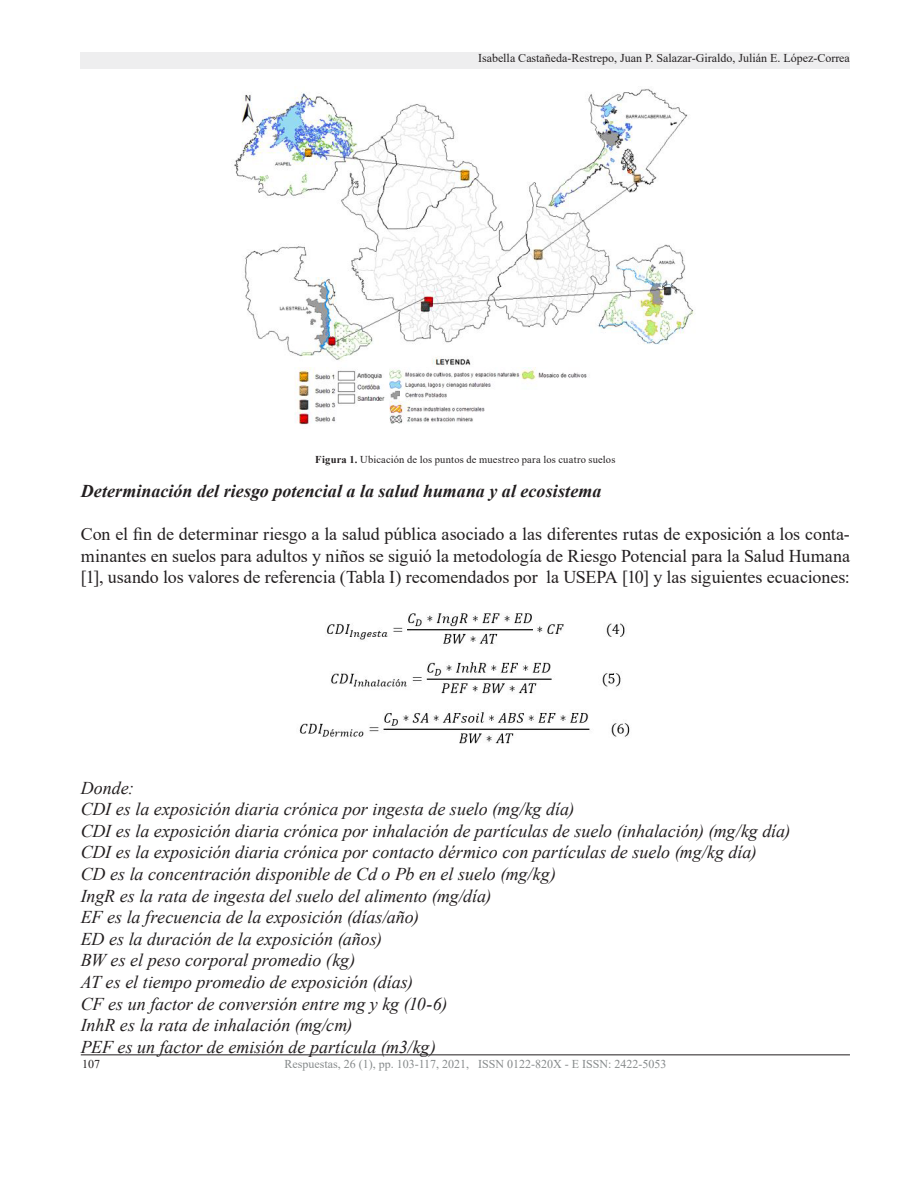
<style>
.page{position:relative;width:918px;height:1188px;background:#fff}
.page>*{position:absolute;margin:0;border:0;box-sizing:border-box;transform-origin:0 0}
.t1{font:italic 18px "Times New Roman";letter-spacing:-.005em;color:#231f20}
.t2{font:18px/21.6px "Times New Roman";letter-spacing:-.005em;color:#231f20;text-align:justify}
.t3{font:italic 700 18px "Times New Roman";letter-spacing:.005em;color:#231f20}
.t4{font:12px "Times New Roman";color:#231f20}
.t5{font:12px "Times New Roman";color:#868a8b}
.t6{font:10.5px "Times New Roman";letter-spacing:.015em;color:#231f20}
.s1{font-weight:700}
</style>
<div class="page">
<div style="left:81px;top:52px;width:769px;height:17px;background:#eeeeef"></div>
<hr style="left:81px;top:1054px;width:769px;height:1px;background:#231f20">
<img style="left:234px;top:88px;width:460px;height:337px">
<img style="left:299px;top:613px;width:331px;height:131px">
<p class="t4" style="left:478px;top:50px;width:373px">Isabella Castañeda-Restrepo, Juan P. Salazar-Giraldo, Julián E. López-Correa</p>
<p class="t6" style="left:315px;top:452px;width:302px"><span class="s1">Figura 1.</span> Ubicación de los puntos de muestreo para los cuatro suelos</p>
<p class="t3" style="left:81px;top:478px;width:522px">Determinación del riesgo potencial a la salud humana y al ecosistema</p>
<p class="t2" style="left:81px;top:523px;width:771px">Con el fin de determinar riesgo a la salud pública asociado a las diferentes rutas de exposición a los conta&shy;minantes en suelos para adultos y niños se siguió la metodología de Riesgo Potencial para la Salud Humana [1], usando los valores de referencia (Tabla I) recomendados por la USEPA [10] y las siguientes ecuaciones:</p>
<p class="t1" style="left:81px;top:775px;width:55px">Donde:</p>
<p class="t1" style="left:81px;top:797px;width:495px">CDI es la exposición diaria crónica por ingesta de suelo (mg/kg día)</p>
<p class="t1" style="left:81px;top:818px;width:711px">CDI es la exposición diaria crónica por inhalación de partículas de suelo (inhalación) (mg/kg día)</p>
<p class="t1" style="left:81px;top:840px;width:677px">CDI es la exposición diaria crónica por contacto dérmico con partículas de suelo (mg/kg día)</p>
<p class="t1" style="left:81px;top:862px;width:477px">CD es la concentración disponible de Cd o Pb en el suelo (mg/kg)</p>
<p class="t1" style="left:81px;top:883px;width:412px">IngR es la rata de ingesta del suelo del alimento (mg/día)</p>
<p class="t1" style="left:81px;top:905px;width:340px">EF es la frecuencia de la exposición (días/año)</p>
<p class="t1" style="left:81px;top:926px;width:303px">ED es la duración de la exposición (años)</p>
<p class="t1" style="left:81px;top:948px;width:276px">BW es el peso corporal promedio (kg)</p>
<p class="t1" style="left:81px;top:970px;width:334px">AT es el tiempo promedio de exposición (días)</p>
<p class="t1" style="left:81px;top:991px;width:368px">CF es un factor de conversión entre mg y kg (10-6)</p>
<p class="t1" style="left:81px;top:1013px;width:273px">InhR es la rata de inhalación (mg/cm)</p>
<p class="t1" style="left:81px;top:1034px;width:357px">PEF es un factor de emisión de partícula (m3/kg)</p>
<p class="t4" style="left:82px;top:1056px;width:19px">107</p>
<p class="t5" style="left:284px;top:1056px;width:384px">Respuestas, 26 (1), pp. 103-117, 2021, ISSN 0122-820X - E ISSN: 2422-5053</p>
</div>
